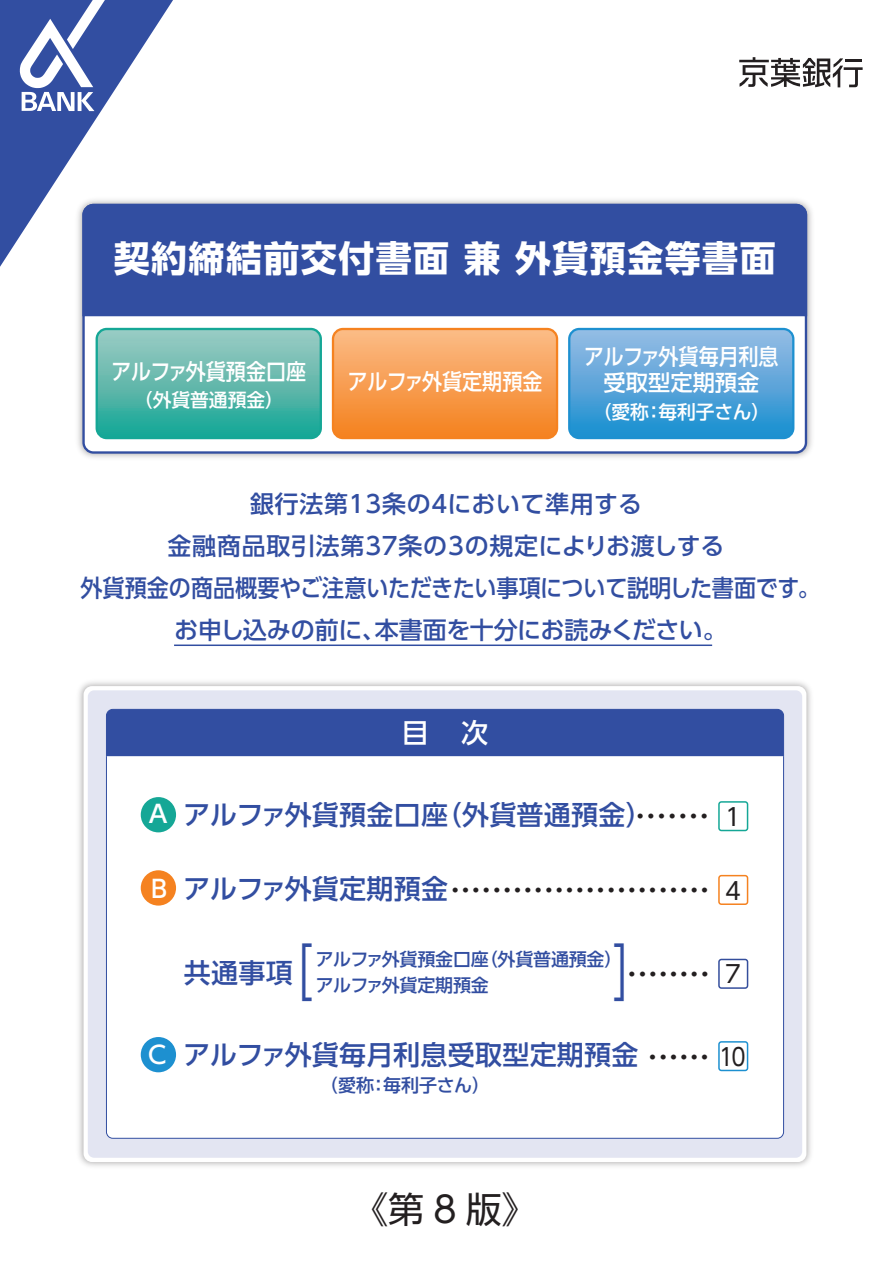
<style>
.page{position:relative;width:893px;height:1263px;background:#fff}
.page>*{position:absolute;margin:0;border:0;box-sizing:border-box;transform-origin:0 0}
.t1{font:800 63.9px "Koz Go Pro";color:#324ea1;scale:.75 1}
.t2{font:700 36px "UD Shin Go Pro";letter-spacing:.04em;color:#fff}
.t3{font:36px "UD Shin Go Pro";color:#231f20}
.t4{font:500 27px "UD Shin Go Pro";letter-spacing:.01em;color:#324ea1}
.t5{font:500 27px "UD Shin Go Pro";color:#fff}
.t6{font:500 24.3px "UD Shin Go Pro";color:#fff}
.t7{font:500 24px/42px "UD Shin Go Pro";color:#324ea1;text-align:center}
.t8{font:500 22.2px/25.8px "UD Shin Go Pro";color:#fff;text-align:center;scale:.9 1}
.t9{font:500 21px "UD Shin Go Pro";color:#231f20}
.t10{font:500 18.75px "UD Shin Go Pro";color:#fff}
.t11{font:500 18px/26.1px "UD Shin Go Pro";letter-spacing:-.01em;color:#324ea1}
.s1{font-size:21px;color:#231f20}
.s2{font-weight:400;font-size:24px;color:#231f20}
.s3{font-size:27px;color:#324ea1}
.s4{font-weight:400;font-size:24px}
.s5{font-family:"Koz Go Pro Light 83 pv RKSJ H";font-weight:400}
</style>
<div class="page">
<img style="left:78px;top:200px;width:734px;height:258px">
<div style="left:84px;top:205px;width:722px;height:247px;background:#fff;border-radius:10px"></div>
<svg style="left:0;top:0;width:182px;height:288px"></svg>
<svg style="left:20px;top:0;width:93px;height:111px"></svg>
<svg style="left:739px;top:57px;width:124px;height:30px"></svg>
<svg style="left:571px;top:329px;width:222px;height:109px;background:#5aa5da"></svg>
<div style="left:568px;top:328px;width:226px;height:111px;border:2px solid #1d90d0;border-radius:10px"></div>
<svg style="left:333px;top:329px;width:224px;height:109px;background:#f79e52"></svg>
<div style="left:332px;top:328px;width:226px;height:111px;border:2px solid #f58220;border-radius:10px"></div>
<svg style="left:97px;top:329px;width:224px;height:109px;background:#5db8ac"></svg>
<div style="left:96px;top:328px;width:226px;height:111px;border:2px solid #15a796;border-radius:10px"></div>
<div style="left:81px;top:203px;width:727px;height:116px;background:#324ea1"></div>
<hr style="left:174px;top:644px;width:538px;height:2px;background:#324ea1">
<img style="left:79px;top:682px;width:732px;height:484px">
<div style="left:84px;top:686px;width:722px;height:476px;background:#fff;border-radius:9px"></div>
<div style="left:88px;top:690px;width:714px;height:468px;background:#e3e5f2;border-radius:6px"></div>
<div style="left:106px;top:757px;width:678px;height:382px;background:#fff"></div>
<div style="left:106px;top:709px;width:678px;height:48px;background:#324ea1"></div>
<div style="left:718px;top:801px;width:30px;height:30px;border:2px solid #15a796;border-radius:2px"></div>
<div style="left:718px;top:875px;width:30px;height:30px;border:2px solid #f58220;border-radius:2px"></div>
<div style="left:718px;top:1041px;width:30px;height:30px;border:2px solid #1d90d0;border-radius:2px"></div>
<div style="left:718px;top:959px;width:30px;height:30px;border:2px solid #344e9c;border-radius:2px"></div>
<div style="left:141px;top:797px;width:35px;height:35px;background:#15a796;border-radius:50%"></div>
<div style="left:141px;top:870px;width:35px;height:35px;background:#f58220;border-radius:50%"></div>
<div style="left:141px;top:1037px;width:35px;height:35px;background:#1d90d0;border-radius:50%"></div>
<h2 class="t2" style="left:114px;top:229px;width:663px">契約締結前交付書面 兼 外貨預金等書面</h2>
<p class="t8" style="left:111px;top:358px;width:218px">アルファ外貨預金口座</p>
<p class="t10" style="left:134px;top:385px;width:152px">（外貨普通預金）</p>
<p class="t8" style="left:348px;top:368px;width:218px">アルファ外貨定期預金</p>
<p class="t8" style="left:584px;top:343px;width:217px">アルファ外貨毎月利息受取型定期預金</p>
<p class="t10" style="left:593px;top:396px;width:179px">（愛称：毎利子さん）</p>
<p class="t7" style="left:81px;top:482px;width:741px">銀行法第13条の4において準用する<br>金融商品取引法第37条の3の規定によりお渡しする<br>外貨預金の商品概要やご注意いただきたい事項について説明した書面です。お申し込みの前に、本書面を十分にお読みください。</p>
<p class="t5" style="left:402px;top:711px;width:88px">目　次</p>
<p class="t6" style="left:149px;top:794px;width:20px">A</p>
<p class="t4" style="left:183px;top:793px;width:559px">アルファ外貨預金口座（外貨普通預金）<span class="s1">・・・・・・・</span> <span class="s2">1</span></p>
<p class="t6" style="left:151px;top:868px;width:17px">B</p>
<p class="t6" style="left:148px;top:1035px;width:20px">C</p>
<p class="t9" style="left:183px;top:873px;width:559px"><span class="s3">アルファ外貨定期預金</span>・・・・・・・・・・・・・・・・・・・・・・・・・ <span class="s4">4</span></p>
<h1 class="t1" style="left:298px;top:928px;width:443px"><span class="s5">[</span>　　　　　　 <span class="s5">]</span></h1>
<p class="t11" style="left:316px;top:946px;width:308px">アルファ外貨預金口座（外貨普通預金）アルファ外貨定期預金</p>
<p class="t4" style="left:184px;top:951px;width:110px">共通事項</p>
<p class="t9" style="left:622px;top:957px;width:121px">・・・・・・・・ <span class="s4">7</span></p>
<p class="t4" style="left:183px;top:1033px;width:564px">アルファ外貨毎月利息受取型定期預金<span class="s1">・・・・・・</span> <span class="s2">10</span></p>
<p class="t11" style="left:320px;top:1072px;width:172px">（愛称：毎利子さん）</p>
<h2 class="t3" style="left:352px;top:1180px;width:187px">《第 8 版》</h2>
</div>
